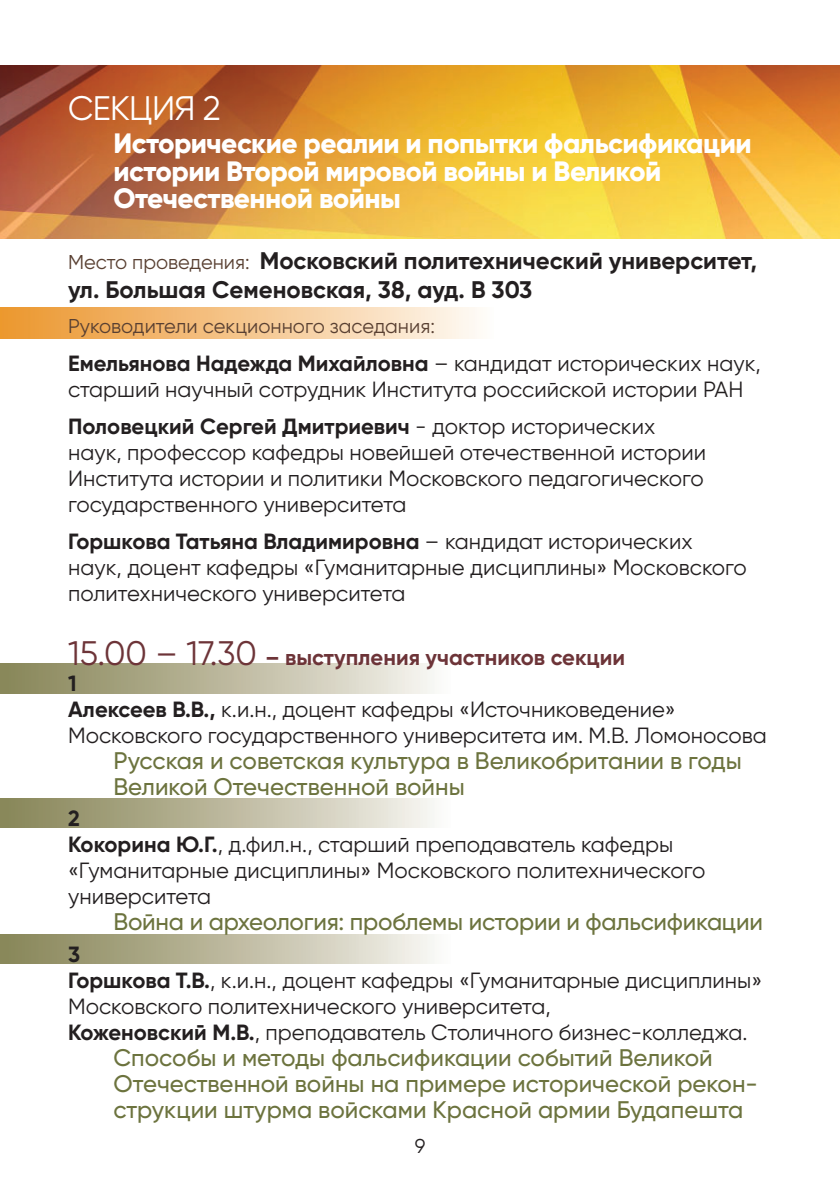
<style>
.page{position:relative;width:840px;height:1191px;background:#fff}
.page>*{position:absolute;margin:0;border:0;box-sizing:border-box;transform-origin:0 0}
.t1{font:34px "Gilroy";letter-spacing:-.02em;color:#fff}
.t2{font:800 28px/27.4px "Gilroy";letter-spacing:-.02em;color:#fff}
.t3{font:500 24px/26px "Gilroy";color:#6c733e}
.t4{font:700 24px/28.8px "Gilroy";color:#231f20}
.t5{font:22px/26px "Gilroy";color:#231f20}
.t6{font:20px "Gilroy";color:#594032}
.t7{font:20px "Gilroy";color:#231f20}
.s1{font-weight:400;font-size:20px;color:#594032}
.s2{font-weight:700}
.s3{font-size:34px;color:#6d3438}
.s4{font-weight:700;color:#6d3438}
</style>
<div class="page">
<div style="left:0;top:307px;width:493px;height:31px;background:linear-gradient(to right,#ec952c,#fffaf5)"></div>
<img style="left:0;top:65px;width:839px;height:173px">
<div style="left:0;top:664px;width:450px;height:29px;background:linear-gradient(to right,#848152,#f8f5f1)"></div>
<div style="left:0;top:798px;width:450px;height:30px;background:linear-gradient(to right,#848152,#f8f5f1)"></div>
<div style="left:0;top:934px;width:450px;height:29px;background:linear-gradient(to right,#848152,#f8f5f1)"></div>
<h1 class="t1" style="left:68px;top:96px;width:154px">СЕКЦИЯ 2</h1>
<p class="t2" style="left:113px;top:133px;width:639px">Исторические реалии и попытки фальсификации истории Второй мировой войны и Великой<br>Отечественной войны</p>
<p class="t4" style="left:68px;top:249px;width:690px"><span class="s1">Место проведения:</span> Московский политехнический университет, ул. Большая Семеновская, 38, ауд. B 303</p>
<p class="t6" style="left:68px;top:319px;width:368px">Руководители секционного заседания:</p>
<p class="t5" style="left:68px;top:352px;width:694px"><span class="s2">Емельянова Надежда Михайловна</span> – кандидат исторических наук, старший научный сотрудник Института российской истории РАН</p>
<p class="t5" style="left:68px;top:415px;width:639px"><span class="s2">Половецкий Сергей Дмитриевич</span> - доктор исторических наук, профессор кафедры новейшей отечественной истории Института истории и политики Московского педагогического государственного университета</p>
<p class="t5" style="left:68px;top:531px;width:680px"><span class="s2">Горшкова Татьяна Владимировна</span> – кандидат исторических наук, доцент кафедры «Гуманитарные дисциплины» Московского политехнического университета</p>
<p class="t5" style="left:68px;top:646px;width:700px"><span class="s3">15.00 – 17.30</span> <span class="s4">– выступления участников секции<br></span><span class="s2">1<br>Алексеев В.В.,</span> к.и.н., доцент кафедры «Источниковедение» Московского государственного университета им. М.В. Ломоносова</p>
<p class="t3" style="left:113px;top:750px;width:629px">Русская и советская культура в Великобритании в годы<br>Великой Отечественной войны</p>
<p class="t5" style="left:68px;top:808px;width:638px"><span class="s2">2<br>Кокорина Ю.Г.</span>, д.фил.н., старший преподаватель кафедры «Гуманитарные дисциплины» Московского политехнического университета</p>
<p class="t3" style="left:113px;top:911px;width:650px">Война и археология: проблемы истории и фальсификации</p>
<p class="t5" style="left:68px;top:943px;width:695px"><span class="s2">3<br>Горшкова Т.В.</span>, к.и.н., доцент кафедры «Гуманитарные дисциплины» Московского политехнического университета,<br><span class="s2">Коженовский М.В.</span>, преподаватель Столичного бизнес-колледжа.</p>
<p class="t3" style="left:113px;top:1047px;width:645px">Способы и методы фальсификации событий Великой<br>Отечественной войны на примере исторической рекон&shy;струкции штурма войсками Красной армии Будапешта</p>
<p class="t7" style="left:414px;top:1138px;width:12px">9</p>
</div>
